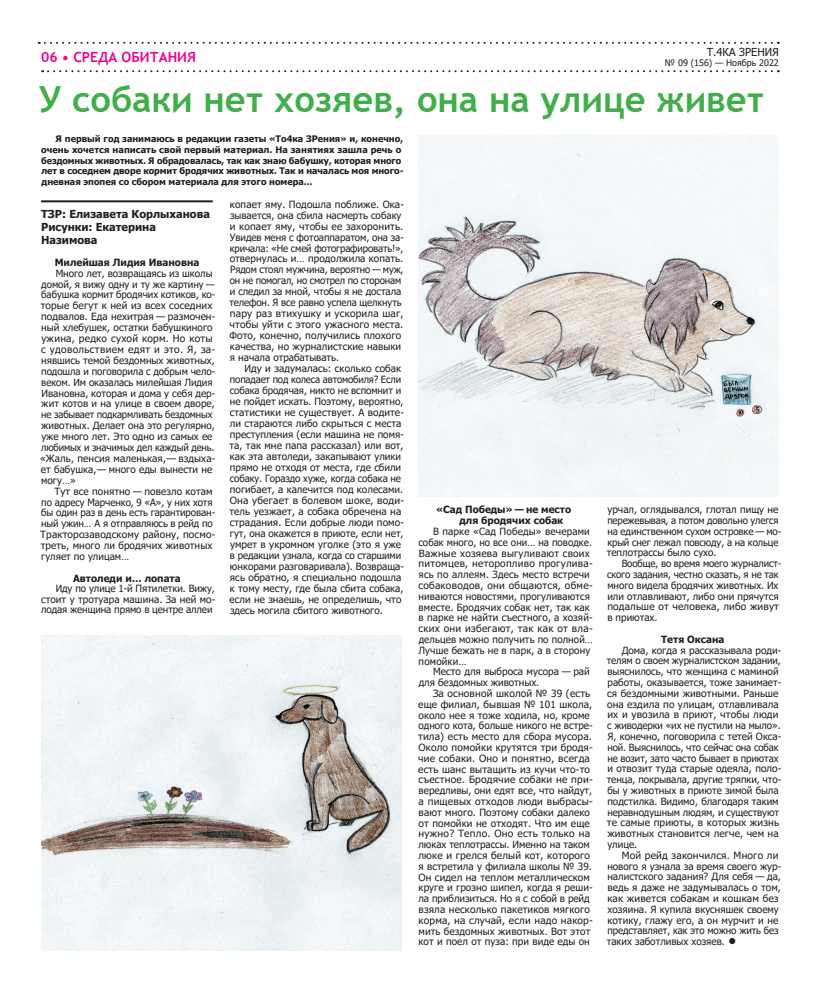
<style>
.page{position:relative;width:820px;height:993px;background:#fff}
.page>*{position:absolute;margin:0;border:0;box-sizing:border-box;transform-origin:0 0}
.t1{font:700 36px "Trebuchet MS";color:#40ae49}
.t2{font:700 14px "Trebuchet MS";color:#ed028c}
.t3{font:700 11px/13.2px "Tahoma";color:#231f20}
.t4{font:11px "Tahoma";color:#231f20}
.t5{font:9.9px/10.8px "Tahoma";letter-spacing:.005em;color:#231f20}
.t6{font:700 9.9px/11px "Tahoma";color:#231f20}
.t7{font:700 9px/10.8px "Tahoma";color:#231f20}
.t8{font:9px "Tahoma";color:#231f20}
.s1{font-size:14px}
</style>
<div class="page">
<svg style="left:42px;top:70px;width:729px;height:2px"></svg>
<svg style="left:39px;top:42px;width:732px;height:2px"></svg>
<hr style="left:41px;top:200px;width:172px;height:2px;background:#231f20">
<img style="left:418px;top:135px;width:360px;height:361px">
<img style="left:41px;top:635px;width:360px;height:315px">
<h2 class="t2" style="left:41px;top:48px;width:156px">06 • СРЕДА ОБИТАНИЯ</h2>
<p class="t4" style="left:706px;top:44px;width:74px">Т.4КА ЗРЕНИЯ</p>
<p class="t8" style="left:664px;top:57px;width:115px">№ 09 (156) — Ноябрь 2022</p>
<h1 class="t1" style="left:39px;top:77px;width:726px">У собаки нет хозяев, она на улице живет</h1>
<p class="t7" style="left:41px;top:134px;width:364px;text-indent:14px">Я первый год занимаюсь в редакции газеты «То4ка ЗРения» и, конечно, очень хочется написать свой первый материал. На занятиях зашла речь о бездомных животных. Я обрадовалась, так как знаю бабушку, которая много лет в соседнем дворе кормит бродячих животных. Так и началась моя много&shy;дневная эпопея со сбором материала для этого номера…</p>
<p class="t3" style="left:41px;top:208px;width:170px">ТЗР: Елизавета Корлыханова<br>Рисунки: Екатерина<br>Назимова</p>
<p class="t6" style="left:55px;top:257px;width:146px">Милейшая Лидия Ивановна</p>
<p class="t5" style="left:40px;top:268px;width:177px;text-indent:16px">Много лет, возвращаясь из школы домой, я вижу одну и ту же картину — бабушка кормит бродячих котиков, ко&shy;торые бегут к ней из всех соседних подвалов. Еда нехитрая — размочен&shy;ный хлебушек, остатки бабушкиного ужина, редко сухой корм. Но коты с удовольствием едят и это. Я, за&shy;нявшись темой бездомных животных, подошла и поговорила с добрым чело&shy;веком. Им оказалась милейшая Лидия Ивановна, которая и дома у себя дер&shy;жит котов и на улице в своем дворе, не забывает подкармливать бездомных животных. Делает она это регулярно, уже много лет. Это одно из самых ее любимых и значимых дел каждый день. «Жаль, пенсия маленькая,— вздыха&shy;ет бабушка,— много еды вынести не могу…»</p>
<p class="t5" style="left:40px;top:486px;width:176px;text-indent:14px">Тут все понятно — повезло котам по адресу Марченко, 9 «А», у них хотя бы один раз в день есть гарантирован&shy;ный ужин… А я отправляюсь в рейд по<br>Тракторозаводскому району, посмо&shy;треть, много ли бродячих животных гуляет по улицам…</p>
<p class="t6" style="left:73px;top:573px;width:109px">Автоледи и… лопата</p>
<p class="t5" style="left:41px;top:584px;width:176px;line-height:10.5px;text-align:justify;text-indent:15px">Иду по улице 1-й Пятилетки. Вижу, стоит у тротуара машина. За ней мо&shy;лодая женщина прямо в центре аллеи</p>
<p class="t5" style="left:229px;top:199px;width:176px">копает яму. Подошла поближе. Ока&shy;зывается, она сбила насмерть собаку и копает яму, чтобы ее захоронить.<br>Увидев меня с фотоаппаратом, она за&shy;кричала: «Не смей фотографировать!», отвернулась и… продолжила копать.<br>Рядом стоял мужчина, вероятно — муж, он не помогал, но смотрел по сторонам и следил за мной, чтобы я не достала телефон. Я все равно успела щелкнуть пару раз втихушку и ускорила шаг, чтобы уйти с этого ужасного места.<br>Фото, конечно, получились плохого качества, но журналистские навыки я начала отрабатывать.</p>
<p class="t5" style="left:229px;top:363px;width:176px;text-indent:15px">Иду и задумалась: сколько собак попадает под колеса автомобиля? Если собака бродячая, никто не вспомнит и не пойдет искать. Поэтому, вероятно, статистики не существует. А водите&shy;ли стараются либо скрыться с места преступления (если машина не помя&shy;та, так мне папа рассказал) или вот, как эта автоледи, закапывают улики прямо не отходя от места, где сбили собаку. Гораздо хуже, когда собака не погибает, а калечится под колесами.<br>Она убегает в болевом шоке, води&shy;тель уезжает, а собака обречена на страдания. Если добрые люди помо&shy;гут, она окажется в приюте, если нет, умрет в укромном уголке (это я уже в редакции узнала, когда со старшими юнкорами разговаривала). Возвраща&shy;ясь обратно, я специально подошла к тому месту, где была сбита собака, если не знаешь, не определишь, что здесь могила сбитого животного.</p>
<p class="t6" style="left:459px;top:504px;width:113px;text-indent:-23px">«Сад Победы» — не место для бродячих собак</p>
<p class="t5" style="left:418px;top:526px;width:176px;text-indent:15px">В парке «Сад Победы» вечерами собак много, но все они… на поводке.<br>Важные хозяева выгуливают своих питомцев, неторопливо прогулива&shy;ясь по аллеям. Здесь место встречи собаководов, они общаются, обме&shy;ниваются новостями, прогуливаются вместе. Бродячих собак нет, так как в парке не найти съестного, а хозяй&shy;ских они избегают, так как от вла&shy;дельцев можно получить по полной…<br>Лучше бежать не в парк, а в сторону помойки…</p>
<p class="t5" style="left:418px;top:666px;width:173px;text-indent:14px">Место для выброса мусора — рай для бездомных животных.</p>
<p class="t5" style="left:418px;top:688px;width:176px;text-indent:15px">За основной школой № 39 (есть еще филиал, бывшая № 101 школа, около нее я тоже ходила, но, кроме одного кота, больше никого не встре&shy;тила) есть место для сбора мусора.<br>Около помойки крутятся три бродя&shy;чие собаки. Оно и понятно, всегда есть шанс вытащить из кучи что-то съестное. Бродячие собаки не при&shy;вередливы, они едят все, что найдут, а пищевых отходов люди выбрасы&shy;вают много. Поэтому собаки далеко от помойки не отходят. Что им еще нужно? Тепло. Оно есть только на люках теплотрассы. Именно на таком люке и грелся белый кот, которого я встретила у филиала школы № 39.<br>Он сидел на теплом металлическом круге и грозно шипел, когда я реши&shy;ла приблизиться. Но я с собой в рейд взяла несколько пакетиков мягкого корма, на случай, если надо накор&shy;мить бездомных животных. Вот этот кот и поел от пуза: при виде еды он</p>
<p class="t5" style="left:606px;top:504px;width:176px">урчал, оглядывался, глотал пищу не пережевывая, а потом довольно улегся на единственном сухом островке — мо&shy;крый снег лежал повсюду, а на кольце теплотрассы было сухо.</p>
<p class="t5" style="left:607px;top:558px;width:175px;text-indent:15px">Вообще, во время моего журналист&shy;ского задания, честно сказать, я не так много видела бродячих животных. Их или отлавливают, либо они прячутся подальше от человека, либо живут в приютах.</p>
<p class="t6" style="left:661px;top:634px;width:65px">Тетя Оксана</p>
<p class="t5" style="left:606px;top:645px;width:176px;text-indent:15px">Дома, когда я рассказывала роди&shy;телям о своем журналистском задании, выяснилось, что женщина с маминой работы, оказывается, тоже занимает&shy;ся бездомными животными. Раньше она ездила по улицам, отлавливала их и увозила в приют, чтобы люди с живодерки «их не пустили на мыло».<br>Я, конечно, поговорила с тетей Окса&shy;ной. Выяснилось, что сейчас она собак не возит, зато часто бывает в приютах и отвозит туда старые одеяла, поло&shy;тенца, покрывала, другие тряпки, что&shy;бы у животных в приюте зимой была подстилка. Видимо, благодаря таким неравнодушным людям, и существуют те самые приюты, в которых жизнь животных становится легче, чем на улице.</p>
<p class="t5" style="left:606px;top:850px;width:176px;text-indent:15px">Мой рейд закончился. Много ли нового я узнала за время своего жур&shy;налистского задания? Для себя — да, ведь я даже не задумывалась о том, как живется собакам и кошкам без хозяина. Я купила вкусняшек своему котику, глажу его, а он мурчит и не представляет, как это можно жить без таких заботливых хозяев. <span class="s1">●</span></p>
</div>
